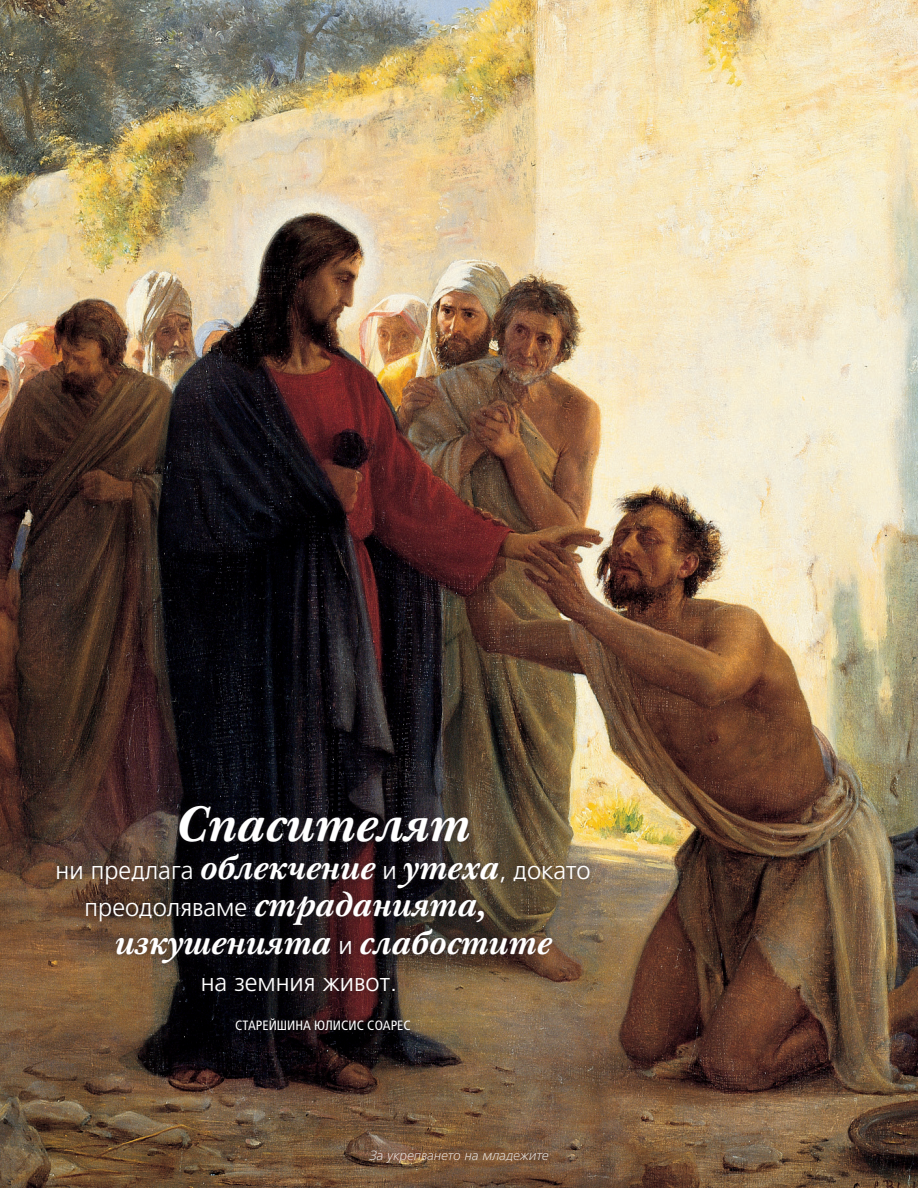
<style>
.page{position:relative;width:918px;height:1188px;background:#fff}
.page>*{position:absolute;margin:0;border:0;box-sizing:border-box;transform-origin:0 0}
.Soares_Quote{font:italic 700 48.15px "Mc Kaylds Lat";color:#fff}
.Soares_Quote-2{font:italic 700 33px "Mc Kaylds Lat";color:#fff}
.Soares_Quote-3{font:300 25.5px/37.5px "Frutigerlds Lat";color:#fff}
.Soares_Quote_Citatio{font:condensed 13.5px "Frutigerlds Lat";color:#fff}
.s1{font-family:"Mc Kaylds Lat";font-weight:700;font-style:italic;font-size:33px}
.s2{font-family:"Frutigerlds Lat";font-weight:300;font-style:normal;font-size:25.5px}
</style>
<div class="page">
<img style="left:0;top:0;width:918px;height:1144px">
<svg style="left:0;top:1144px;width:918px;height:44px"></svg>
<div style="left:51px;top:799px;width:545px;height:238px;background:#231f20;opacity:.47"></div>
<p class="Soares_Quote" style="left:175px;top:786px;width:297px">Спасителят</p>
<p class="Soares_Quote-3" style="left:85px;top:851px;width:508px;text-indent:-29px">ни предлага <span class="s1">облекчение</span> и <span class="s1">утеха</span>, докато преодоляваме <span class="s1">страданията,</span></p>
<p class="Soares_Quote-2" style="left:115px;top:916px;width:438px">изкушенията <span class="s2">и</span> слабостите</p>
<p class="Soares_Quote-3" style="left:201px;top:963px;width:198px">на земния живот.</p>
<p class="Soares_Quote_Citatio" style="left:235px;top:1014px;width:177px">СТАРЕЙШИНА ЮЛИСИС СОАРЕС</p>
</div>
